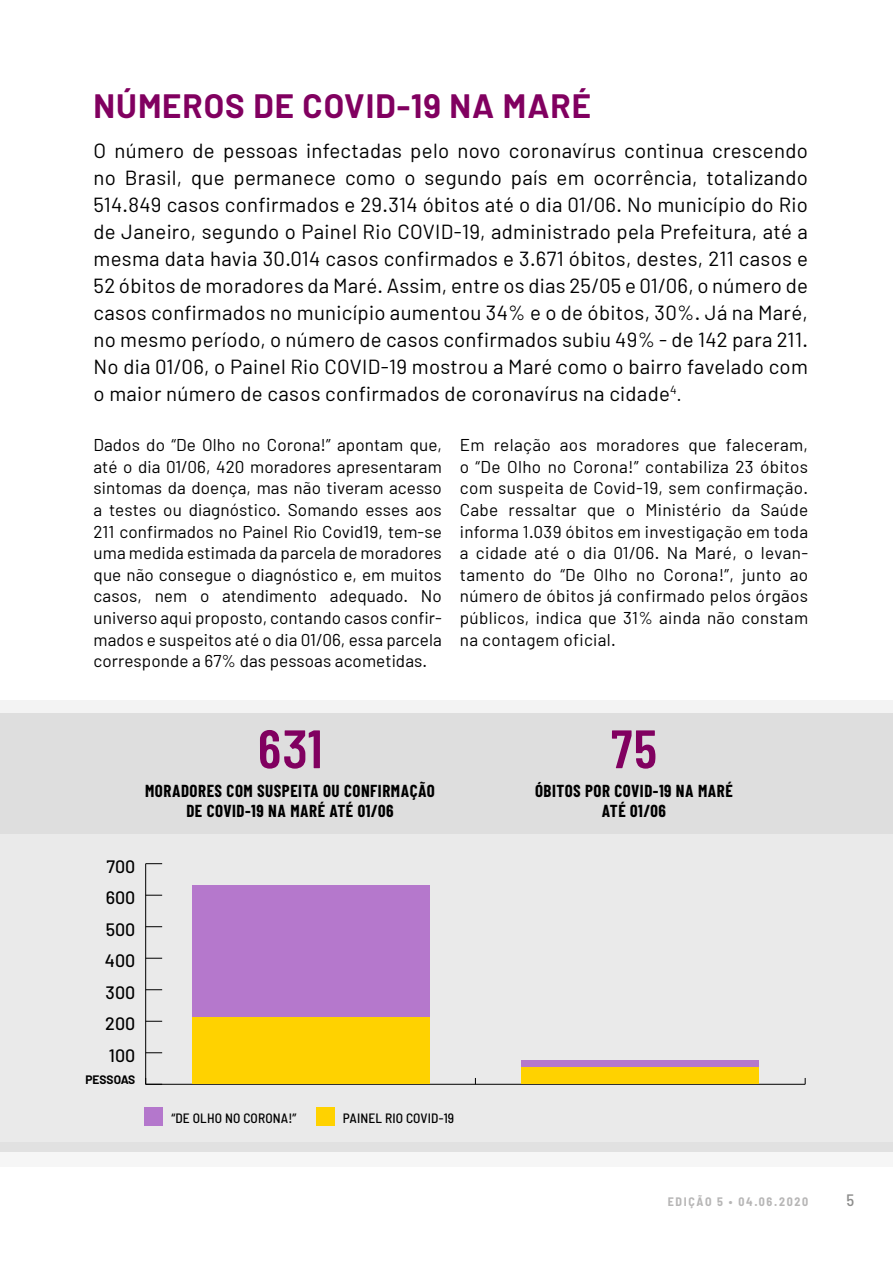
<style>
.page{position:relative;width:893px;height:1263px;background:#fff}
.page>*{position:absolute;margin:0;border:0;box-sizing:border-box;transform-origin:0 0}
.t1{font:600 54px "Barlow Condensed";color:#810060}
.t2{font:700 33px "Barlow";letter-spacing:.03em;color:#810060}
.t3{font:20.4px/27px "Barlow";letter-spacing:.015em;color:#000;text-align:justify}
.t4{font:500 18px "Barlow";color:#000}
.t5{font:17.1px/21.6px "Barlow";letter-spacing:.01em;color:#000;text-align:justify}
.t6{font:700 16.95px/20.1px "Barlow Condensed";letter-spacing:.03em;color:#000;text-align:center}
.t7{font:500 semi-condensed 16.5px "Barlow";color:#8c8c8b}
.t8{font:15.45px "Myriad Pro";color:#000}
.t9{font:500 semi-condensed 13.5px "Barlow";letter-spacing:.01em;color:#000}
.t10{font:700 semi-condensed 12px "Barlow";letter-spacing:.14em;color:#b7b6b6}
.t11{font:700 12px "Barlow";color:#000}
.s1{font-size:17.1px}
</style>
<div class="page">
<div style="left:0;top:713px;width:893px;height:438px;background:#eaeaea"></div>
<hr style="left:0;top:0;width:1px;height:1263px;background:#e3e3e3">
<div style="left:0;top:700px;width:893px;height:133px;background:#dadada"></div>
<div style="left:0;top:1143px;width:893px;height:24px;background:linear-gradient(to right,#eee,#eee)"></div>
<hr style="left:146px;top:1084px;width:659px;height:1px;background:#000">
<hr style="left:145px;top:864px;width:1px;height:220px;background:#000">
<svg style="left:145px;top:1078px;width:17px;height:7px"></svg>
<svg style="left:146px;top:1052px;width:16px;height:1px"></svg>
<svg style="left:146px;top:1021px;width:16px;height:1px"></svg>
<svg style="left:146px;top:989px;width:16px;height:1px"></svg>
<svg style="left:146px;top:958px;width:16px;height:1px"></svg>
<svg style="left:146px;top:926px;width:16px;height:1px"></svg>
<svg style="left:146px;top:895px;width:16px;height:1px"></svg>
<svg style="left:146px;top:863px;width:16px;height:1px"></svg>
<div style="left:192px;top:885px;width:237px;height:133px;background:#b578cc"></div>
<div style="left:522px;top:1061px;width:237px;height:7px;background:#b578cc"></div>
<div style="left:192px;top:1018px;width:237px;height:66px;background:#ffd200"></div>
<div style="left:522px;top:1068px;width:237px;height:16px;background:#ffd200"></div>
<div style="left:145px;top:1108px;width:18px;height:18px;background:#b477cc"></div>
<div style="left:317px;top:1108px;width:18px;height:18px;background:#ffd200"></div>
<h2 class="t2" style="left:94px;top:86px;width:499px">NÚMEROS DE COVID-19 NA MARÉ</h2>
<p class="t3" style="left:94px;top:136px;width:716px">O número de pessoas infectadas pelo novo coronavírus continua crescendo no Brasil, que permanece como o segundo país em ocorrência, totalizando 514.849 casos confirmados e 29.314 óbitos até o dia 01/06. No município do Rio de Janeiro, segundo o Painel Rio COVID-19, administrado pela Prefeitura, até a mesma data havia 30.014 casos confirmados e 3.671 óbitos, destes, 211 casos e 52 óbitos de moradores da Maré. Assim, entre os dias 25/05 e 01/06, o número de casos confirmados no município aumentou 34% e o de óbitos, 30%. Já na Maré, no mesmo período, o número de casos confirmados subiu 49% - de 142 para 211.<br>No dia 01/06, o Painel Rio COVID-19 mostrou a Maré como o bairro favelado com o maior número de casos confirmados de coronavírus na cidade<sup>4</sup><span class="s1">.</span></p>
<p class="t5" style="left:94px;top:434px;width:350px">Dados do “De Olho no Corona!” apontam que, até o dia 01/06, 420 moradores apresentaram sintomas da doença, mas não tiveram acesso a testes ou diagnóstico. Somando esses aos 211 confirmados no Painel Rio Covid19, tem-se uma medida estimada da parcela de moradores que não consegue o diagnóstico e, em muitos casos, nem o atendimento adequado. No universo aqui proposto, contando casos confir&shy;mados e suspeitos até o dia 01/06, essa parcela corresponde a 67% das pessoas acometidas.</p>
<p class="t5" style="left:460px;top:434px;width:350px">Em relação aos moradores que faleceram, o “De Olho no Corona!” contabiliza 23 óbitos com suspeita de Covid-19, sem confirmação.<br>Cabe ressaltar que o Ministério da Saúde informa 1.039 óbitos em investigação em toda a cidade até o dia 01/06. Na Maré, o levan&shy;tamento do “De Olho no Corona!”, junto ao número de óbitos já confirmado pelos órgãos públicos, indica que 31% ainda não constam na contagem oficial.</p>
<p class="t8" style="left:102px;top:581px;width:25px">800</p>
<p class="t8" style="left:486px;top:581px;width:25px">800</p>
<p class="t8" style="left:102px;top:603px;width:25px">700</p>
<p class="t8" style="left:486px;top:603px;width:25px">700</p>
<p class="t8" style="left:102px;top:624px;width:25px">600</p>
<p class="t8" style="left:486px;top:624px;width:25px">600</p>
<p class="t8" style="left:102px;top:645px;width:25px">500</p>
<h1 class="t1" style="left:258px;top:715px;width:66px">631</h1>
<p class="t6" style="left:145px;top:780px;width:291px">MORADORES COM SUSPEITA OU CONFIRMAÇÃO<br>DE COVID-19 NA MARÉ ATÉ 01/06</p>
<p class="t4" style="left:106px;top:855px;width:30px">700</p>
<p class="t4" style="left:106px;top:886px;width:31px">600</p>
<p class="t4" style="left:106px;top:918px;width:31px">500</p>
<p class="t4" style="left:105px;top:949px;width:32px">400</p>
<p class="t4" style="left:106px;top:981px;width:31px">300</p>
<p class="t4" style="left:105px;top:1012px;width:32px">200</p>
<p class="t4" style="left:109px;top:1044px;width:28px">100</p>
<p class="t11" style="left:85px;top:1073px;width:51px">PESSOAS</p>
<p class="t9" style="left:171px;top:1109px;width:127px">“DE OLHO NO CORONA!”</p>
<p class="t9" style="left:343px;top:1109px;width:113px">PAINEL RIO COVID-19</p>
<h1 class="t1" style="left:611px;top:715px;width:47px">75</h1>
<p class="t6" style="left:535px;top:780px;width:199px">ÓBITOS POR COVID-19 NA MARÉ<br>ATÉ 01/06</p>
<p class="t10" style="left:668px;top:1194px;width:142px">EDIÇÃO 5 • 04.06.2020</p>
<p class="t7" style="left:847px;top:1190px;width:9px">5</p>
</div>
